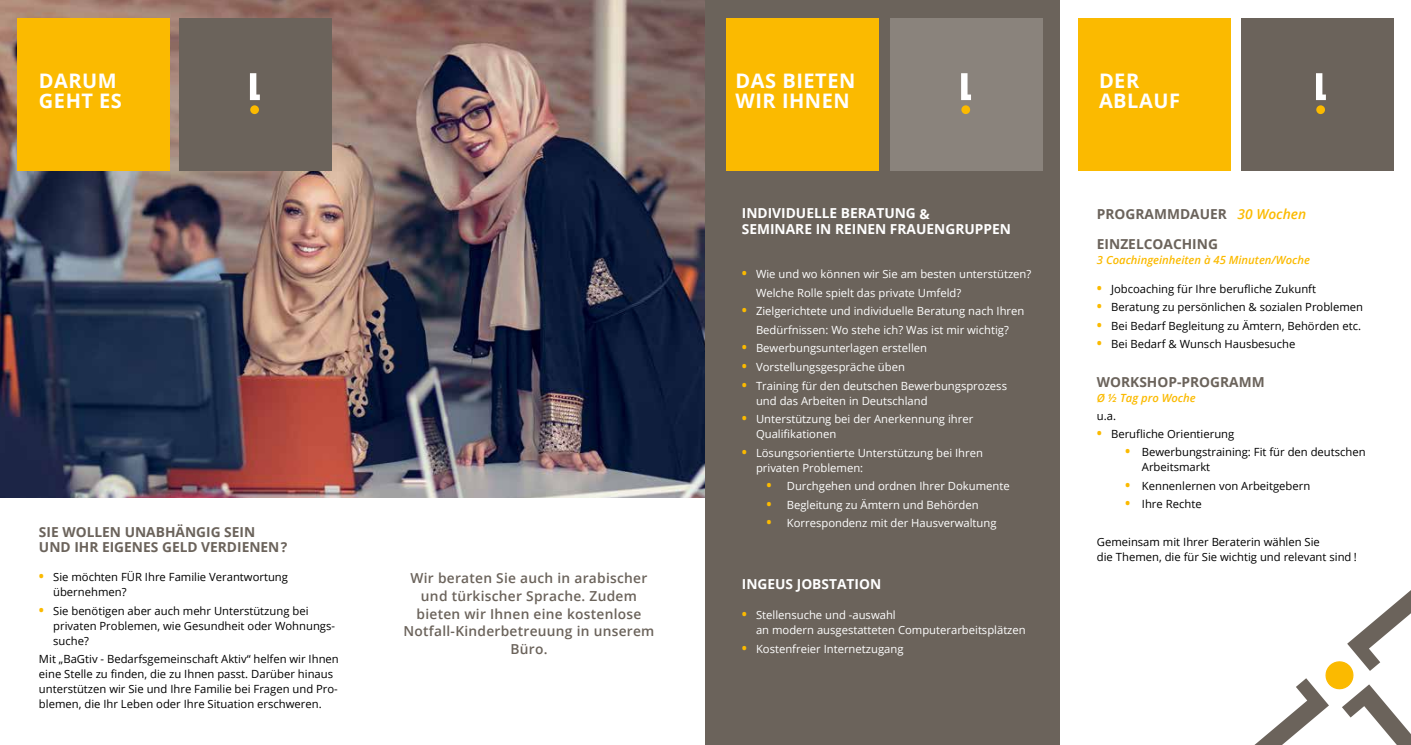
<style>
.page{position:relative;width:1411px;height:745px;background:#fff}
.page>*{position:absolute;margin:0;border:0;box-sizing:border-box;transform-origin:0 0}
.t1{font:700 20px/20px "Open Sans";letter-spacing:.025em;color:#fff}
.t2{font:600 13.75px/17.5px "Open Sans";letter-spacing:.02em;color:#6b635b;text-align:center}
.t3{font:700 13.75px/15px "Open Sans";color:#6b635b}
.t4{font:700 13.75px/16.2px "Open Sans";color:#fff}
.t5{font:11.25px/15px "Open Sans";color:#000}
.t6{font:11.25px/15px "Open Sans";color:#fff}
.t7{font:italic 600 11.25px "Open Sans";color:#fbba00}
.s1{font-weight:700;font-size:13.75px;color:#fbba00}
.s2{font-weight:600;font-style:italic;color:#fbba00}
</style>
<div class="page">
<img style="left:0;top:0;width:705px;height:497px">
<div style="left:705px;top:0;width:354px;height:744px;background:#6b635b"></div>
<div style="left:18px;top:18px;width:152px;height:152px;background:#fbba00"></div>
<div style="left:726px;top:18px;width:153px;height:152px;background:#fbba00"></div>
<div style="left:889px;top:18px;width:153px;height:152px;background:#8a837c"></div>
<div style="left:179px;top:18px;width:152px;height:152px;background:#6b635b"></div>
<div style="left:1078px;top:18px;width:152px;height:152px;background:#fbba00"></div>
<div style="left:1240px;top:18px;width:153px;height:152px;background:#6b635b"></div>
<svg style="left:961px;top:73px;width:10px;height:27px"></svg>
<div style="left:961px;top:105px;width:9px;height:9px;background:#fbba00;border-radius:50%"></div>
<svg style="left:250px;top:73px;width:10px;height:27px"></svg>
<div style="left:250px;top:105px;width:9px;height:9px;background:#fbba00;border-radius:50%"></div>
<svg style="left:1316px;top:73px;width:9px;height:27px"></svg>
<div style="left:1316px;top:105px;width:8px;height:9px;background:#fbba00;border-radius:50%"></div>
<svg style="left:1256px;top:591px;width:154px;height:153px"></svg>
<h1 class="t1" style="left:39px;top:70px;width:84px">DARUM<br>GEHT ES</h1>
<p class="t3" style="left:39px;top:524px;width:250px">SIE WOLLEN UNABHÄNGIG SEIN<br>UND IHR EIGENES GELD VERDIENEN?</p>
<p class="t5" style="left:53px;top:568px;width:236px;text-indent:-14px"><span class="s1">•</span> Sie möchten FÜR Ihre Familie Verantwortung übernehmen?</p>
<p class="t5" style="left:53px;top:602px;width:283px;text-indent:-14px"><span class="s1">•</span> Sie benötigen aber auch mehr Unterstützung bei privaten Problemen, wie Gesundheit oder Wohnungs&shy;suche?</p>
<p class="t5" style="left:39px;top:651px;width:301px">Mit „BaGtiv - Bedarfsgemeinschaft Aktiv“ helfen wir Ihnen eine Stelle zu finden, die zu Ihnen passt. Darüber hinaus unterstützen wir Sie und Ihre Familie bei Fragen und Pro&shy;blemen, die Ihr Leben oder Ihre Situation erschweren.</p>
<p class="t2" style="left:403px;top:569px;width:252px">Wir beraten Sie auch in arabischer und türkischer Sprache. Zudem bieten wir Ihnen eine kostenlose<br>Notfall-Kinderbetreuung in unserem<br>Büro.</p>
<h1 class="t1" style="left:735px;top:70px;width:121px">DAS BIETEN<br>WIR IHNEN</h1>
<h1 class="t1" style="left:1098px;top:70px;width:82px">DER<br>ABLAUF</h1>
<p class="t4" style="left:741px;top:204px;width:271px">INDIVIDUELLE BERATUNG &amp;<br>SEMINARE IN REINEN FRAUENGRUPPEN</p>
<p class="t6" style="left:756px;top:264px;width:277px;line-height:18.5px;text-indent:-14px"><span class="s1">•</span> Wie und wo können wir Sie am besten unterstützen?<br>Welche Rolle spielt das private Umfeld?</p>
<p class="t6" style="left:741px;top:301px;width:284px;line-height:18.5px;text-align:center"><span class="s1">•</span> Zielgerichtete und individuelle Beratung nach Ihren<br>Bedürfnissen: Wo stehe ich? Was ist mir wichtig?</p>
<p class="t6" style="left:741px;top:340px;width:187px"><span class="s1">•</span> Bewerbungsunterlagen erstellen</p>
<p class="t6" style="left:741px;top:359px;width:165px"><span class="s1">•</span> Vorstellungsgespräche üben</p>
<p class="t6" style="left:756px;top:377px;width:252px;text-indent:-14px"><span class="s1">•</span> Training für den deutschen Bewerbungsprozess und das Arbeiten in Deutschland</p>
<p class="t6" style="left:756px;top:411px;width:219px;text-indent:-14px"><span class="s1">•</span> Unterstützung bei der Anerkennung ihrer<br>Qualifikationen</p>
<p class="t6" style="left:756px;top:444px;width:228px;text-indent:-14px"><span class="s1">•</span> Lösungsorientierte Unterstützung bei Ihren privaten Problemen:</p>
<p class="t6" style="left:766px;top:478px;width:244px"><span class="s1">•</span> Durchgehen und ordnen Ihrer Dokumente</p>
<p class="t6" style="left:766px;top:496px;width:213px"><span class="s1">•</span> Begleitung zu Ämtern und Behörden</p>
<p class="t6" style="left:766px;top:515px;width:231px"><span class="s1">•</span> Korrespondenz mit der Hausverwaltung</p>
<p class="t4" style="left:741px;top:575px;width:141px">INGEUS JOBSTATION</p>
<p class="t6" style="left:756px;top:606px;width:271px;text-indent:-14px"><span class="s1">•</span> Stellensuche und -auswahl<br>an modern ausgestatteten Computerarbeitsplätzen</p>
<p class="t6" style="left:741px;top:640px;width:163px"><span class="s1">•</span> Kostenfreier Internetzugang</p>
<p class="t3" style="left:1096px;top:198px;width:211px;line-height:30px">PROGRAMMDAUER <span class="s2">30 Wochen<br></span>EINZELCOACHING</p>
<p class="t7" style="left:1096px;top:252px;width:214px">3 Coachingeinheiten à 45 Minuten/Woche</p>
<p class="t5" style="left:1096px;top:281px;width:221px"><span class="s1">•</span> Jobcoaching für Ihre berufliche Zukunft</p>
<p class="t5" style="left:1096px;top:299px;width:268px"><span class="s1">•</span> Beratung zu persönlichen &amp; sozialen Problemen</p>
<p class="t5" style="left:1096px;top:318px;width:265px"><span class="s1">•</span> Bei Bedarf Begleitung zu Ämtern, Behörden etc.</p>
<p class="t5" style="left:1096px;top:336px;width:200px"><span class="s1">•</span> Bei Bedarf &amp; Wunsch Hausbesuche</p>
<p class="t3" style="left:1096px;top:374px;width:169px">WORKSHOP-PROGRAMM</p>
<p class="t7" style="left:1096px;top:390px;width:100px">Ø ½ Tag pro Woche</p>
<p class="t5" style="left:1096px;top:408px;width:21px">u.a.</p>
<p class="t5" style="left:1096px;top:425px;width:139px"><span class="s1">•</span> Berufliche Orientierung</p>
<p class="t5" style="left:1141px;top:444px;width:225px;text-indent:-17px"><span class="s1">•</span> Bewerbungstraining: Fit für den deutschen<br>Arbeitsmarkt</p>
<p class="t5" style="left:1125px;top:477px;width:186px"><span class="s1">•</span> Kennenlernen von Arbeitgebern</p>
<p class="t5" style="left:1125px;top:496px;width:78px"><span class="s1">•</span> Ihre Rechte</p>
<p class="t5" style="left:1096px;top:533px;width:261px">Gemeinsam mit Ihrer Beraterin wählen Sie<br>die Themen, die für Sie wichtig und relevant sind !</p>
</div>
